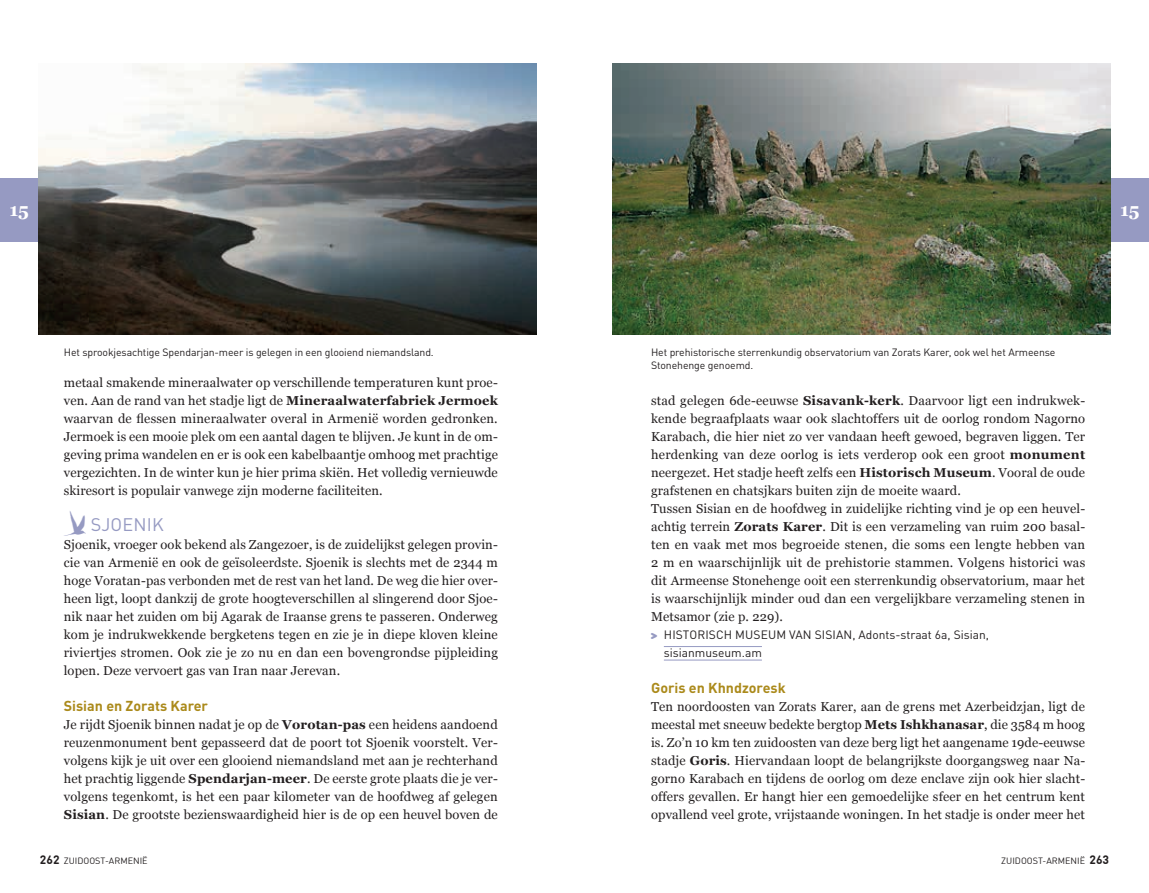
<style>
.page{position:relative;width:1149px;height:893px;background:#fff}
.page>*{position:absolute;margin:0;border:0;box-sizing:border-box;transform-origin:0 0}
.t1{font:18px "DIN Pro";letter-spacing:.01em;color:#969ac2}
.t2{font:700 18px "Georgia";color:#fff}
.t3{font:700 14.25px "DIN Pro";color:#ab8a1b}
.t4{font:12.9px/18px "Georgia";letter-spacing:.01em;color:#231f20;text-align:justify}
.t5{font:12px/18px "DIN Pro";color:#231f20}
.t6{font:700 12px "DIN Round Offc";color:#231f20}
.t7{font:10.5px/13.5px "DIN Pro";letter-spacing:-.01em;color:#231f20}
.t8{font:9px "DIN Round Offc";color:#231f20}
.s1{font-weight:700}
.s2{font-family:"Dominicus";font-size:36px}
.s3{font-family:"Dominicus";color:#969ac2}
.s4{font-weight:700;font-size:12px}
</style>
<div class="page">
<div style="left:1110px;top:179px;width:38px;height:63px;background:#969ac2"></div>
<div style="left:0;top:179px;width:38px;height:63px;background:#969ac2"></div>
<img style="left:38px;top:64px;width:498px;height:271px">
<hr style="left:663px;top:660px;width:98px;height:1px;background:#969ac2">
<hr style="left:663px;top:646px;width:98px;height:1px;background:#969ac2">
<img style="left:612px;top:64px;width:498px;height:271px">
<h1 class="t2" style="left:9px;top:198px;width:21px">15</h1>
<h1 class="t2" style="left:1119px;top:198px;width:21px">15</h1>
<p class="t7" style="left:64px;top:344px;width:371px">Het sprookjesachtige Spendarjan-meer is gelegen in een glooiend niemandsland.</p>
<p class="t4" style="left:64px;top:374px;width:435px">metaal smakende mineraalwater op verschillende temperaturen kunt proe&shy;ven. Aan de rand van het stadje ligt de <span class="s1">Mineraalwaterfabriek Jermoek </span>waarvan de flessen mineraalwater overal in Armenië worden gedronken.<br>Jermoek is een mooie plek om een aantal dagen te blijven. Je kunt in de om&shy;geving prima wandelen en er is ook een kabelbaantje omhoog met prachtige vergezichten. In de winter kun je hier prima skiën. Het volledig vernieuwde skiresort is populair vanwege zijn moderne faciliteiten.</p>
<h1 class="t1" style="left:64px;top:510px;width:101px"><span class="s2">?</span> SJOENIK</h1>
<p class="t4" style="left:64px;top:536px;width:435px">Sjoenik, vroeger ook bekend als Zangezoer, is de zuidelijkst gelegen provin&shy;cie van Armenië en ook de geïsoleerdste. Sjoenik is slechts met de 2344 m hoge Voratan-pas verbonden met de rest van het land. De weg die hier over&shy;heen ligt, loopt dankzij de grote hoogteverschillen al slingerend door Sjoe&shy;nik naar het zuiden om bij Agarak de Iraanse grens te passeren. Onderweg kom je indrukwekkende bergketens tegen en zie je in diepe kloven kleine riviertjes stromen. Ook zie je zo nu en dan een bovengrondse pijpleiding lopen. Deze vervoert gas van Iran naar Jerevan.</p>
<p class="t3" style="left:64px;top:694px;width:146px">Sisian en Zorats Karer</p>
<p class="t4" style="left:64px;top:716px;width:435px">Je rijdt Sjoenik binnen nadat je op de <span class="s1">Vorotan-pas</span> een heidens aandoend reuzenmonument bent gepasseerd dat de poort tot Sjoenik voorstelt. Ver&shy;volgens kijk je uit over een glooiend niemandsland met aan je rechterhand het prachtig liggende <span class="s1">Spendarjan-meer</span>. De eerste grote plaats die je ver&shy;volgens tegenkomt, is het een paar kilometer van de hoofdweg af gelegen <span class="s1">Sisian</span>. De grootste bezienswaardigheid hier is de op een heuvel boven de</p>
<p class="t7" style="left:651px;top:344px;width:406px">Het prehistorische sterrenkundig observatorium van Zorats Karer, ook wel het Armeense<br>Stonehenge genoemd.</p>
<p class="t4" style="left:651px;top:392px;width:435px;text-align:left">stad gelegen 6de-eeuwse <span class="s1">Sisavank-kerk</span>. Daarvoor ligt een indrukwek&shy;kende begraafplaats waar ook slachtoffers uit de oorlog rondom Nagorno Karabach, die hier niet zo ver vandaan heeft gewoed, begraven liggen. Ter herdenking van deze oorlog is iets verderop ook een groot <span class="s1">monument </span>neergezet. Het stadje heeft zelfs een <span class="s1">Historisch Museum</span>. Vooral de oude grafstenen en chatsjkars buiten zijn de moeite waard.<br>Tussen Sisian en de hoofdweg in zuidelijke richting vind je op een heuvel&shy;achtig terrein <span class="s1">Zorats Karer</span>. Dit is een verzameling van ruim 200 basal&shy;ten en vaak met mos begroeide stenen, die soms een lengte hebben van 2 m en waarschijnlijk uit de prehistorie stammen. Volgens historici was dit Armeense Stonehenge ooit een sterrenkundig observatorium, maar het is waarschijnlijk minder oud dan een vergelijkbare verzameling stenen in Metsamor (zie p. 229).</p>
<p class="t5" style="left:663px;top:624px;width:326px;text-indent:-13px"><span class="s3">&gt;</span> HISTORISCH MUSEUM VAN SISIAN, Adonts-straat 6a, Sisian, sisianmuseum.am</p>
<p class="t3" style="left:651px;top:676px;width:136px">Goris en Khndzoresk</p>
<p class="t4" style="left:651px;top:698px;width:435px">Ten noordoosten van Zorats Karer, aan de grens met Azerbeidzjan, ligt de meestal met sneeuw bedekte bergtop <span class="s1">Mets Ishkhanasar</span>, die 3584 m hoog is. Zo’n 10 km ten zuidoosten van deze berg ligt het aangename 19de-eeuwse stadje <span class="s1">Goris</span>. Hiervandaan loopt de belangrijkste doorgangsweg naar Na&shy;gorno Karabach en tijdens de oorlog om deze enclave zijn ook hier slacht&shy;offers gevallen. Er hangt hier een gemoedelijke sfeer en het centrum kent opvallend veel grote, vrijstaande woningen. In het stadje is onder meer het</p>
<p class="t8" style="left:40px;top:855px;width:109px"><span class="s4">262</span> ZUIDOOST-ARMENIË</p>
<p class="t6" style="left:1089px;top:852px;width:21px">263</p>
<p class="t8" style="left:1000px;top:855px;width:85px">ZUIDOOST-ARMENIË</p>
</div>
